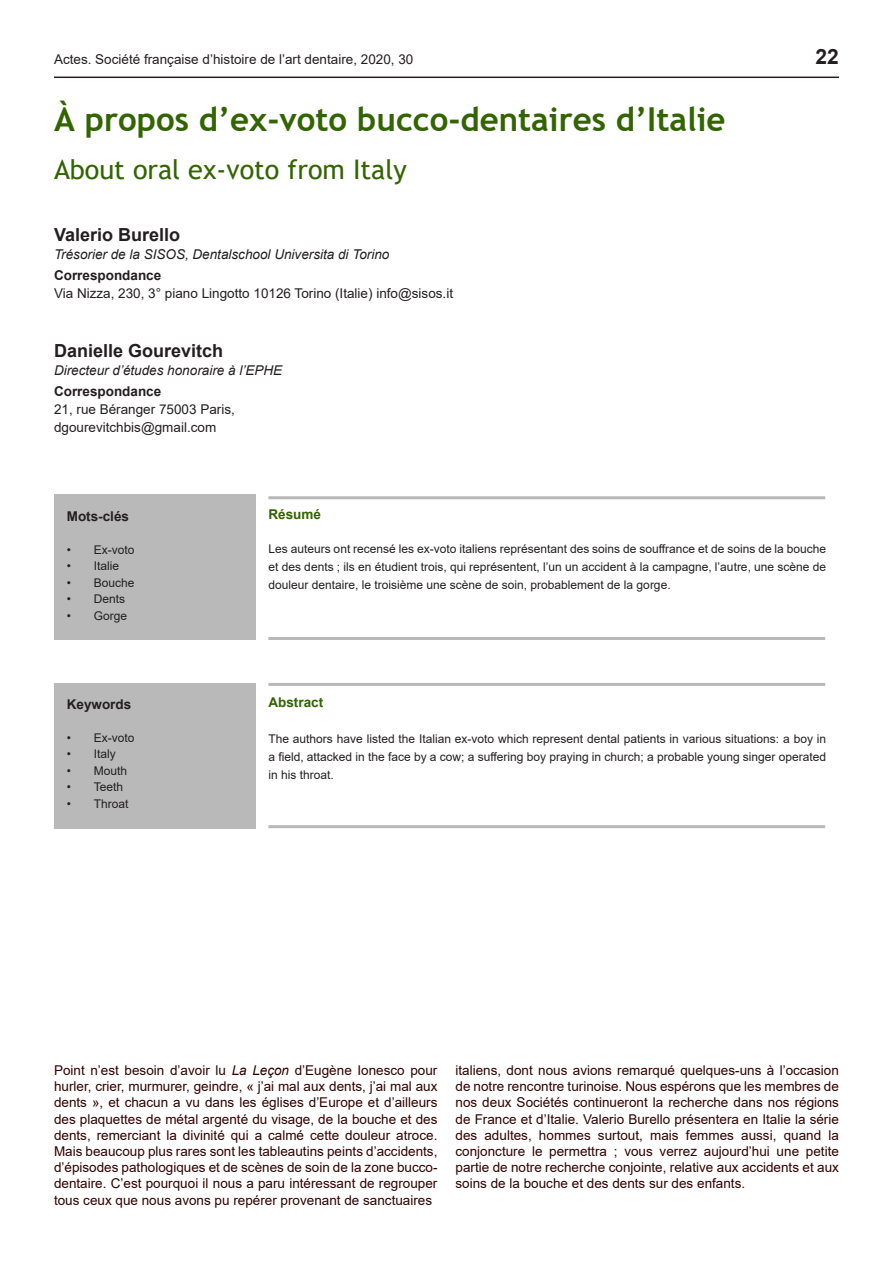
<style>
.page{position:relative;width:893px;height:1263px;background:#fff}
.page>*{position:absolute;margin:0;border:0;box-sizing:border-box;transform-origin:0 0}
.sous_titre{font:700 33px "Trebuchet MS";color:#326400}
.sous_titre-2{font:27px "Trebuchet MS";color:#326400}
.t1{font:700 21px "Arial";color:#231f20}
.t2{font:700 18px "Arial";color:#231f20}
.corps{font:13.5px/16.2px "Arial";color:#320000;text-align:justify}
.t3{font:13.5px "Arial";color:#231f20}
.t4{font:italic 13.5px "Arial";color:#231f20}
.t5{font:700 13.5px "Arial";color:#231f20}
.corps-2{font:700 13.5px "Arial";color:#326400}
.corps-3{font:12px/18px "Arial";color:#231f20;text-align:justify}
.s1{font-style:italic}
</style>
<div class="page">
<hr style="left:54px;top:77px;width:785px;height:1px;background:#231f20">
<hr style="left:268px;top:496px;width:557px;height:3px;background:#b8b8b8">
<div style="left:54px;top:495px;width:202px;height:145px;background:#b8b9b8"></div>
<hr style="left:268px;top:637px;width:557px;height:3px;background:#b8b8b8">
<hr style="left:268px;top:683px;width:557px;height:3px;background:#b8b8b8">
<div style="left:54px;top:683px;width:202px;height:145px;background:#b8b9b8"></div>
<hr style="left:268px;top:825px;width:557px;height:3px;background:#b8b8b8">
<p class="t3" style="left:54px;top:50px;width:361px">Actes. Société française d’histoire de l’art dentaire, 2020, 30</p>
<p class="t1" style="left:816px;top:41px;width:25px">22</p>
<p class="sous_titre" style="left:54px;top:99px;width:673px">À propos d’ex-voto bucco-dentaires d’Italie</p>
<p class="sous_titre-2" style="left:54px;top:152px;width:354px">About oral ex-voto from Italy</p>
<p class="t2" style="left:54px;top:222px;width:128px">Valerio Burello</p>
<p class="t4" style="left:54px;top:245px;width:337px">Trésorier de la SISOS, Dentalschool Universita di Torino</p>
<p class="t5" style="left:54px;top:265px;width:109px">Correspondance</p>
<p class="t3" style="left:54px;top:284px;width:401px">Via Nizza, 230, 3° piano Lingotto 10126 Torino (Italie) info@sisos.it</p>
<p class="t2" style="left:54px;top:338px;width:171px">Danielle Gourevitch</p>
<p class="t4" style="left:54px;top:361px;width:230px">Directeur d’études honoraire à l’EPHE</p>
<p class="t5" style="left:54px;top:381px;width:109px">Correspondance</p>
<p class="t3" style="left:54px;top:400px;width:182px">21, rue Béranger 75003 Paris,</p>
<p class="t3" style="left:54px;top:418px;width:164px">dgourevitchbis@gmail.com</p>
<p class="t5" style="left:67px;top:507px;width:64px">Mots-clés</p>
<p class="corps-3" style="left:67px;top:540px;width:69px">• Ex-voto</p>
<p class="corps-3" style="left:67px;top:557px;width:54px">• Italie</p>
<p class="corps-3" style="left:67px;top:573px;width:69px">• Bouche</p>
<p class="corps-3" style="left:67px;top:590px;width:60px">• Dents</p>
<p class="corps-3" style="left:67px;top:606px;width:62px">• Gorge</p>
<p class="t5" style="left:67px;top:695px;width:66px">Keywords</p>
<p class="corps-3" style="left:67px;top:729px;width:69px">• Ex-voto</p>
<p class="corps-3" style="left:67px;top:745px;width:51px">• Italy</p>
<p class="corps-3" style="left:67px;top:762px;width:62px">• Mouth</p>
<p class="corps-3" style="left:67px;top:778px;width:58px">• Teeth</p>
<p class="corps-3" style="left:67px;top:795px;width:63px">• Throat</p>
<p class="corps-2" style="left:268px;top:505px;width:54px">Résumé</p>
<p class="corps-3" style="left:268px;top:540px;width:559px">Les auteurs ont recensé les ex-voto italiens représentant des soins de souffrance et de soins de la bouche et des dents ; ils en étudient trois, qui représentent, l’un un accident à la campagne, l’autre, une scène de douleur dentaire, le troisième une scène de soin, probablement de la gorge.</p>
<p class="corps-2" style="left:268px;top:693px;width:56px">Abstract</p>
<p class="corps-3" style="left:268px;top:730px;width:559px">The authors have listed the Italian ex-voto which represent dental patients in various situations: a boy in a field, attacked in the face by a cow; a suffering boy praying in church; a probable young singer operated in his throat.</p>
<p class="corps" style="left:54px;top:1062px;width:385px">Point n’est besoin d’avoir lu <span class="s1">La Leçon</span> d’Eugène Ionesco pour hurler, crier, murmurer, geindre, « j’ai mal aux dents, j’ai mal aux dents », et chacun a vu dans les églises d’Europe et d’ailleurs des plaquettes de métal argenté du visage, de la bouche et des dents, remerciant la divinité qui a calmé cette douleur atroce.<br>Mais beaucoup plus rares sont les tableautins peints d’accidents, d’épisodes pathologiques et de scènes de soin de la zone bucco&shy;dentaire. C’est pourquoi il nous a paru intéressant de regrouper tous ceux que nous avons pu repérer provenant de sanctuaires</p>
<p class="corps" style="left:455px;top:1062px;width:385px">italiens, dont nous avions remarqué quelques-uns à l’occasion de notre rencontre turinoise. Nous espérons que les membres de nos deux Sociétés continueront la recherche dans nos régions de France et d’Italie. Valerio Burello présentera en Italie la série des adultes, hommes surtout, mais femmes aussi, quand la conjoncture le permettra ; vous verrez aujourd’hui une petite partie de notre recherche conjointe, relative aux accidents et aux soins de la bouche et des dents sur des enfants.</p>
</div>
